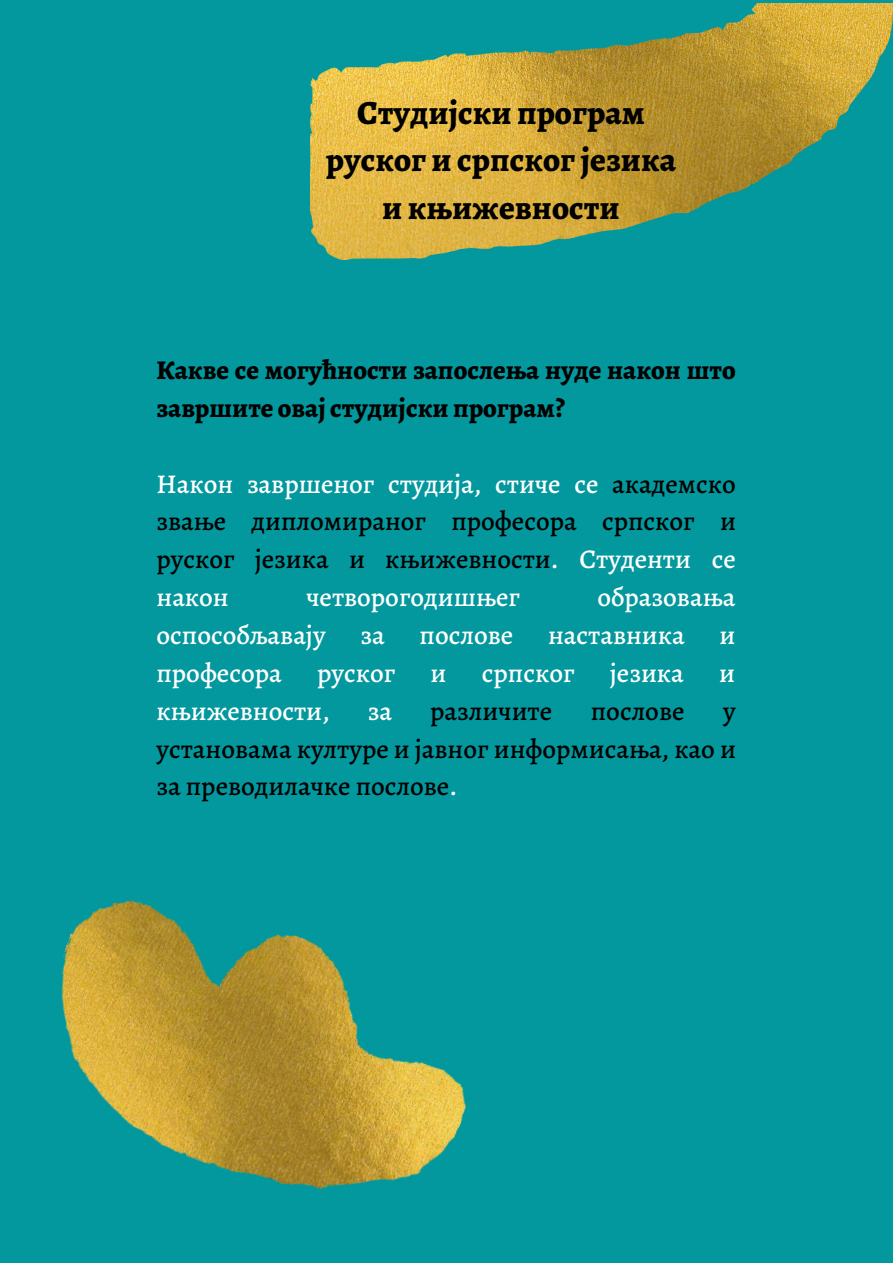
<style>
.page{position:relative;width:893px;height:1264px;background:#fff}
.page>*{position:absolute;margin:0;border:0;box-sizing:border-box;transform-origin:0 0}
.t1{font:800 33.9px/47.2px "Alegreya";color:#000;text-align:center}
.t2{font:500 27px/37.8px "Alegreya";color:#000;text-align:justify}
.t3{font:500 27px "Alegreya";color:#fff}
.t4{font:800 27px/37.8px "Alegreya";color:#000}
.s1{color:#fff}
</style>
<div class="page">
<div style="left:0;top:0;width:892px;height:1262px;background:#03989e"></div>
<img style="left:310px;top:3px;width:582px;height:256px">
<img style="left:61px;top:900px;width:405px;height:290px">
<p class="t1" style="left:326px;top:89px;width:351px">Студијски програм руског и српског језика и књижевности</p>
<p class="t4" style="left:156px;top:351px;width:580px">Какве се могућности запослења нуде након што завршите овај студијски програм?</p>
<p class="t2" style="left:156px;top:464px;width:581px"><span class="s1">Након завршеног студија, стиче се</span> академско звање дипломираног професора српског и руског језика и књижевности<span class="s1">. Студенти се након</span></p>
<p class="t3" style="left:306px;top:578px;width:215px">четворогодишњег</p>
<p class="t3" style="left:597px;top:578px;width:139px">образовања</p>
<p class="t3" style="left:156px;top:616px;width:171px">оспособљавају</p>
<p class="t3" style="left:360px;top:616px;width:26px">за</p>
<p class="t3" style="left:419px;top:616px;width:95px">послове</p>
<p class="t3" style="left:548px;top:616px;width:138px">наставника</p>
<p class="t3" style="left:719px;top:616px;width:17px">и</p>
<p class="t3" style="left:156px;top:654px;width:127px">професора</p>
<p class="t3" style="left:317px;top:654px;width:80px">руског</p>
<p class="t3" style="left:430px;top:654px;width:17px">и</p>
<p class="t3" style="left:482px;top:654px;width:94px">српског</p>
<p class="t3" style="left:610px;top:654px;width:75px">језика</p>
<p class="t3" style="left:719px;top:654px;width:17px">и</p>
<p class="t3" style="left:156px;top:692px;width:175px">књижевности,</p>
<p class="t3" style="left:368px;top:692px;width:26px">за</p>
<p class="t2" style="left:430px;top:691px;width:123px">различите</p>
<p class="t2" style="left:590px;top:691px;width:95px">послове</p>
<p class="t2" style="left:156px;top:691px;width:581px;text-indent:566px">у установама културе и јавног информисања, као и за преводилачке послове<span class="s1">.</span></p>
</div>
